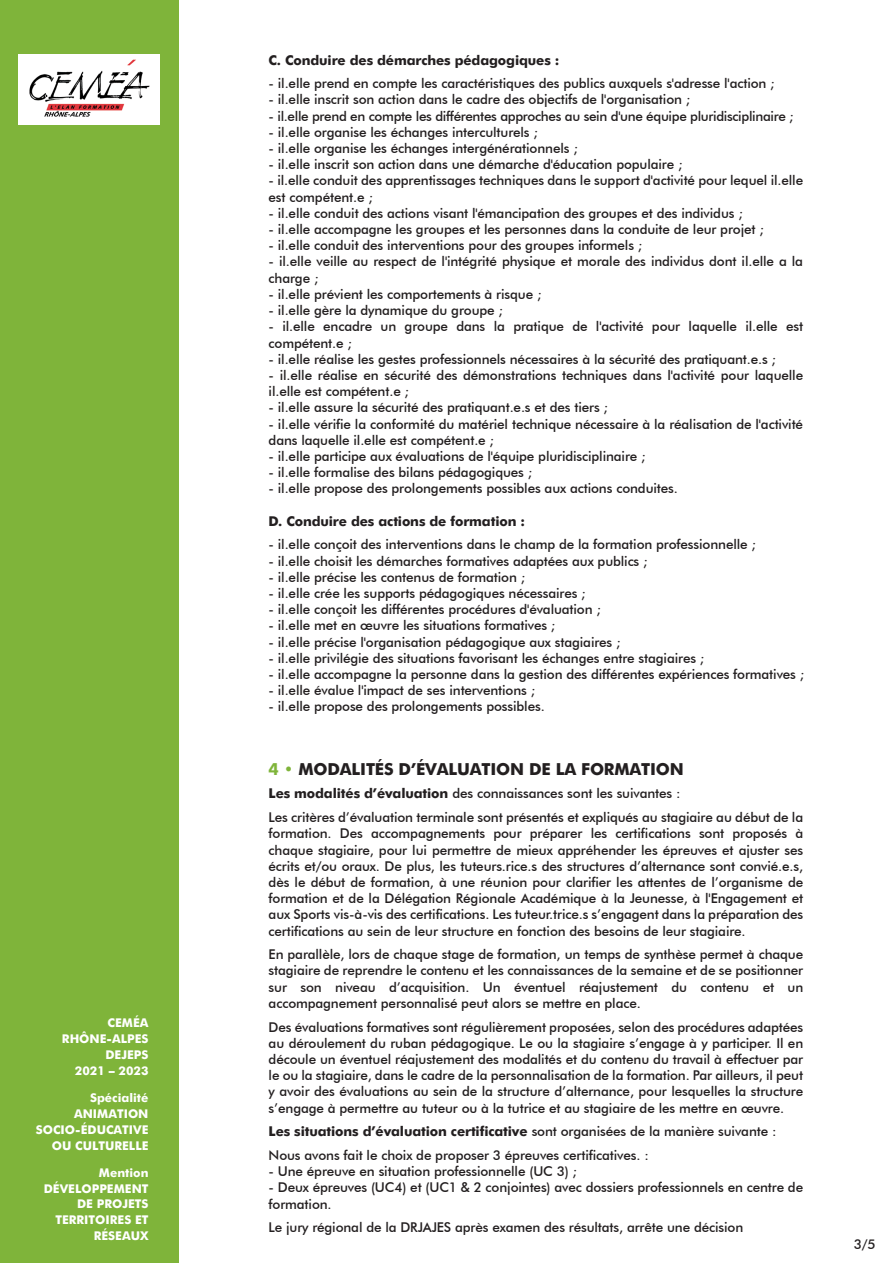
<style>
.page{position:relative;width:893px;height:1263px;background:#fff}
.page>*{position:absolute;margin:0;border:0;box-sizing:border-box;transform-origin:0 0}
.t1{font:700 16.5px "Futura BT";letter-spacing:-.01em;color:#231f20}
.t2{font:500 13.5px/16.2px "Futura BT";letter-spacing:-.01em;color:#231f20}
.t3{font:700 13.5px "Futura BT";letter-spacing:-.01em;color:#231f20}
.t4{font:700 12px/15.9px "Futura BT";color:#fff;text-align:right}
.s1{color:#7fb43a}
.s2{font-weight:700}
</style>
<div class="page">
<div style="left:0;top:0;width:179px;height:1263px;background:#7fb43a"></div>
<div style="left:18px;top:54px;width:142px;height:71px;background:#fff"></div>
<img style="left:29px;top:59px;width:121px;height:58px">
<p class="t4" style="left:62px;top:1015px;width:88px">CEMÉA<br>RHÔNE-ALPES<br>DEJEPS<br>2021 – 2023</p>
<p class="t4" style="left:36px;top:1090px;width:114px">Spécialité<br>ANIMATION<br>SOCIO-ÉDUCATIVE<br>OU CULTURELLE</p>
<p class="t4" style="left:44px;top:1164px;width:106px">Mention<br>DÉVELOPPEMENT<br>DE PROJETS<br>TERRITOIRES ET<br>RÉSEAUX</p>
<p class="t3" style="left:269px;top:52px;width:292px">C. Conduire des démarches pédagogiques :</p>
<p class="t2" style="left:269px;top:75px;width:508px">- il.elle prend en compte les caractéristiques des publics auxquels s'adresse l'action ;</p>
<p class="t2" style="left:269px;top:91px;width:423px">- il.elle inscrit son action dans le cadre des objectifs de l'organisation ;</p>
<p class="t2" style="left:269px;top:108px;width:527px">- il.elle prend en compte les différentes approches au sein d'une équipe pluridisciplinaire ;</p>
<p class="t2" style="left:269px;top:124px;width:271px">- il.elle organise les échanges interculturels ;</p>
<p class="t2" style="left:269px;top:140px;width:311px">- il.elle organise les échanges intergénérationnels ;</p>
<p class="t2" style="left:269px;top:156px;width:415px">- il.elle inscrit son action dans une démarche d'éducation populaire ;</p>
<p class="t2" style="left:269px;top:172px;width:536px">- il.elle conduit des apprentissages techniques dans le support d'activité pour lequel il.elle est compétent.e ;</p>
<p class="t2" style="left:269px;top:205px;width:476px">- il.elle conduit des actions visant l'émancipation des groupes et des individus ;</p>
<p class="t2" style="left:269px;top:221px;width:497px">- il.elle accompagne les groupes et les personnes dans la conduite de leur projet ;</p>
<p class="t2" style="left:269px;top:237px;width:375px">- il.elle conduit des interventions pour des groupes informels ;</p>
<p class="t2" style="left:269px;top:253px;width:536px">- il.elle veille au respect de l'intégrité physique et morale des individus dont il.elle a la charge ;</p>
<p class="t2" style="left:269px;top:286px;width:274px">- il.elle prévient les comportements à risque ;</p>
<p class="t2" style="left:269px;top:302px;width:236px">- il.elle gère la dynamique du groupe ;</p>
<p class="t2" style="left:269px;top:318px;width:536px">- il.elle encadre un groupe dans la pratique de l'activité pour laquelle il.elle est compétent.e ;</p>
<p class="t2" style="left:269px;top:351px;width:509px">- il.elle réalise les gestes professionnels nécessaires à la sécurité des pratiquant.e.s ;</p>
<p class="t2" style="left:269px;top:367px;width:536px">- il.elle réalise en sécurité des démonstrations techniques dans l'activité pour laquelle il.elle est compétent.e ;</p>
<p class="t2" style="left:269px;top:399px;width:341px">- il.elle assure la sécurité des pratiquant.e.s et des tiers ;</p>
<p class="t2" style="left:269px;top:415px;width:536px">- il.elle vérifie la conformité du matériel technique nécessaire à la réalisation de l'activité dans laquelle il.elle est compétent.e ;</p>
<p class="t2" style="left:269px;top:448px;width:378px">- il.elle participe aux évaluations de l'équipe pluridisciplinaire ;</p>
<p class="t2" style="left:269px;top:464px;width:265px">- il.elle formalise des bilans pédagogiques ;</p>
<p class="t2" style="left:269px;top:480px;width:411px">- il.elle propose des prolongements possibles aux actions conduites.</p>
<p class="t3" style="left:269px;top:513px;width:258px">D. Conduire des actions de formation :</p>
<p class="t2" style="left:269px;top:536px;width:489px">- il.elle conçoit des interventions dans le champ de la formation professionnelle ;</p>
<p class="t2" style="left:269px;top:553px;width:380px">- il.elle choisit les démarches formatives adaptées aux publics ;</p>
<p class="t2" style="left:269px;top:569px;width:258px">- il.elle précise les contenus de formation ;</p>
<p class="t2" style="left:269px;top:585px;width:319px">- il.elle crée les supports pédagogiques nécessaires ;</p>
<p class="t2" style="left:269px;top:601px;width:334px">- il.elle conçoit les différentes procédures d'évaluation ;</p>
<p class="t2" style="left:269px;top:617px;width:288px">- il.elle met en œuvre les situations formatives ;</p>
<p class="t2" style="left:269px;top:634px;width:353px">- il.elle précise l'organisation pédagogique aux stagiaires ;</p>
<p class="t2" style="left:269px;top:650px;width:437px">- il.elle privilégie des situations favorisant les échanges entre stagiaires ;</p>
<p class="t2" style="left:269px;top:666px;width:537px">- il.elle accompagne la personne dans la gestion des différentes expériences formatives ;</p>
<p class="t2" style="left:269px;top:682px;width:268px">- il.elle évalue l'impact de ses interventions ;</p>
<p class="t2" style="left:269px;top:698px;width:278px">- il.elle propose des prolongements possibles.</p>
<p class="t1" style="left:269px;top:759px;width:417px"><span class="s1">4 •</span> MODALITÉS D’ÉVALUATION DE LA FORMATION</p>
<p class="t2" style="left:269px;top:782px;width:536px;line-height:23.7px"><span class="s2">Les modalités d’évaluation</span> des connaissances sont les suivantes :<br>Les critères d’évaluation terminale sont présentés et expliqués au stagiaire au début de la</p>
<p class="t2" style="left:269px;top:825px;width:536px;text-align:justify">formation. Des accompagnements pour préparer les certifications sont proposés à chaque stagiaire, pour lui permettre de mieux appréhender les épreuves et ajuster ses écrits et/ou oraux. De plus, les tuteurs.rice.s des structures d’alternance sont convié.e.s, dès le début de formation, à une réunion pour clarifier les attentes de l’organisme de formation et de la Délégation Régionale Académique à la Jeunesse, à l'Engagement et aux Sports vis-à-vis des certifications. Les tuteur.trice.s s’engagent dans la préparation des certifications au sein de leur structure en fonction des besoins de leur stagiaire.</p>
<p class="t2" style="left:269px;top:946px;width:536px;text-align:justify">En parallèle, lors de chaque stage de formation, un temps de synthèse permet à chaque stagiaire de reprendre le contenu et les connaissances de la semaine et de se positionner sur son niveau d’acquisition. Un éventuel réajustement du contenu et un accompagnement personnalisé peut alors se mettre en place.</p>
<p class="t2" style="left:269px;top:1018px;width:536px;text-align:justify">Des évaluations formatives sont régulièrement proposées, selon des procédures adaptées au déroulement du ruban pédagogique. Le ou la stagiaire s’engage à y participer. Il en découle un éventuel réajustement des modalités et du contenu du travail à effectuer par le ou la stagiaire, dans le cadre de la personnalisation de la formation. Par ailleurs, il peut y avoir des évaluations au sein de la structure d’alternance, pour lesquelles la structure s’engage à permettre au tuteur ou à la tutrice et au stagiaire de les mettre en œuvre.</p>
<p class="t2" style="left:269px;top:1119px;width:509px;line-height:23.7px"><span class="s2">Les situations d’évaluation certificative</span> sont organisées de la manière suivante :<br>Nous avons fait le choix de proposer 3 épreuves certificatives. :</p>
<p class="t2" style="left:269px;top:1163px;width:310px">- Une épreuve en situation professionnelle (UC 3) ;</p>
<p class="t2" style="left:269px;top:1179px;width:536px">- Deux épreuves (UC4) et (UC1 &amp; 2 conjointes) avec dossiers professionnels en centre de formation.</p>
<p class="t2" style="left:269px;top:1219px;width:476px">Le jury régional de la DRJAJES après examen des résultats, arrête une décision</p>
<p class="t2" style="left:854px;top:1236px;width:23px">3/5</p>
</div>
